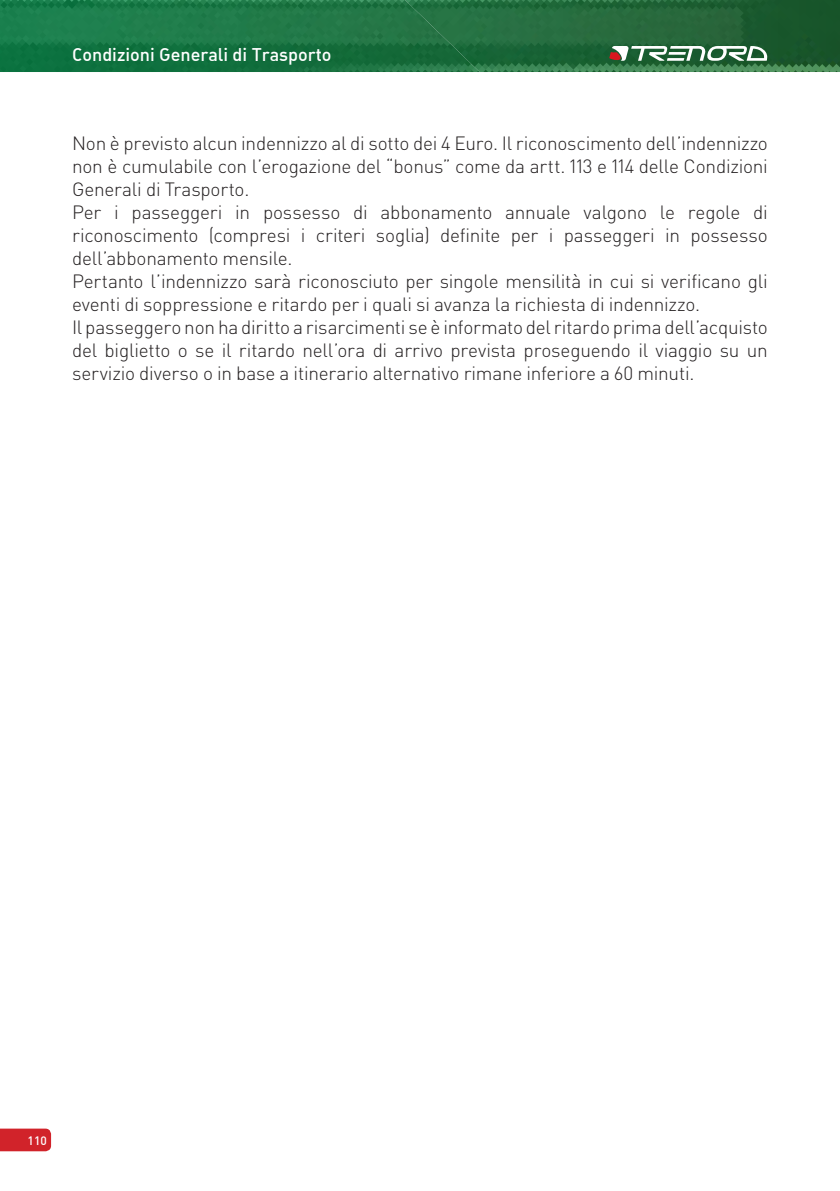
<style>
.page{position:relative;width:840px;height:1191px;background:#fff}
.page>*{position:absolute;margin:0;border:0;box-sizing:border-box;transform-origin:0 0}
.t1{font:300 19px/23px "NGCDIN";letter-spacing:-.01em;color:#231f20;text-align:justify}
.t2{font:500 18px "NGC Din";color:#fff}
.t3{font:500 12px "NGC Din";color:#fff}
</style>
<div class="page">
<svg style="left:0;top:1128px;width:51px;height:23px"></svg>
<svg style="left:0;top:0;width:839px;height:72px;background:#1e7040"></svg>
<svg style="left:609px;top:46px;width:157px;height:15px"></svg>
<p class="t2" style="left:72px;top:43px;width:261px">Condizioni Generali di Trasporto</p>
<p class="t1" style="left:72px;top:131px;width:697px">Non è previsto alcun indennizzo al di sotto dei 4 Euro. Il riconoscimento dell’indennizzo non è cumulabile con l’erogazione del “bonus” come da artt. 113 e 114 delle Condizioni Generali di Trasporto.</p>
<p class="t1" style="left:72px;top:200px;width:697px">Per i passeggeri in possesso di abbonamento annuale valgono le regole di riconoscimento (compresi i criteri soglia) definite per i passeggeri in possesso dell’abbonamento mensile.</p>
<p class="t1" style="left:72px;top:269px;width:696px">Pertanto l’indennizzo sarà riconosciuto per singole mensilità in cui si verificano gli eventi di soppressione e ritardo per i quali si avanza la richiesta di indennizzo.</p>
<p class="t1" style="left:72px;top:315px;width:697px">Il passeggero non ha diritto a risarcimenti se è informato del ritardo prima dell’acquisto del biglietto o se il ritardo nell’ora di arrivo prevista proseguendo il viaggio su un servizio diverso o in base a itinerario alternativo rimane inferiore a 60 minuti.</p>
<p class="t3" style="left:28px;top:1132px;width:21px">110</p>
</div>
